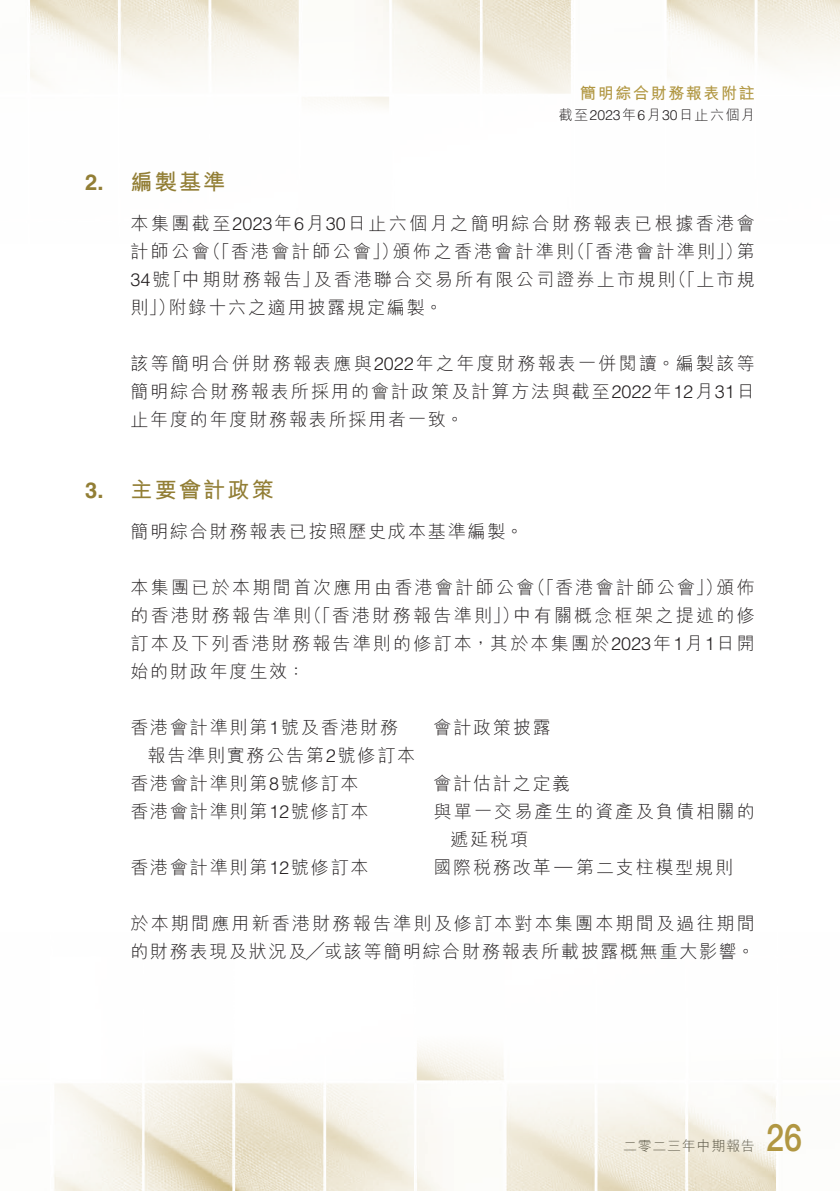
<style>
.page{position:relative;width:840px;height:1191px;background:#fff}
.page>*{position:absolute;margin:0;border:0;box-sizing:border-box;transform-origin:0 0}
.t1{font:500 38px "Helvetica Neue LT Std";color:#b19742;scale:.85 1}
.t2{font:700 22px "M Hei HK";letter-spacing:.1em;color:#927e35}
.t3{font:700 22px "Helvetica LT Std";color:#927e35}
.t4{font:300 18px/28px "M Hei HK";letter-spacing:.12em;color:#231f20}
.t5{font:300 18px/28px "M Hei HK";letter-spacing:.1em;color:#231f20}
.t6{font:300 18px "Helvetica LT Std";color:#231f20}
.t7{font:700 16px "M Hei HK";letter-spacing:.1em;color:#b19742}
.t8{font:300 14px "M Hei HK";letter-spacing:.1em;color:#231f20}
.t9{font:300 14px "M Hei HK";letter-spacing:.05em;color:#5c5847}
.s1{font-family:"Helvetica LT Std"}
.s2{font-family:"M Hei HK"}
</style>
<div class="page">
<img style="left:30px;top:0;width:809px;height:107px">
<img style="left:54px;top:1046px;width:722px;height:145px">
<p class="t3" style="left:85px;top:169px;width:20px">2.</p>
<p class="t3" style="left:85px;top:477px;width:20px">3.</p>
<p class="t7" style="left:580px;top:82px;width:176px">簡明綜合財務報表附註</p>
<p class="t2" style="left:130px;top:166px;width:96px">編製基準</p>
<p class="t8" style="left:558px;top:108px;width:197px">截至<span class="s1">2023</span>年<span class="s1">6</span>月<span class="s1">30</span>日止六個月</p>
<p class="t4" style="left:130px;top:209px;width:625px;text-align:right">本集團截至<span class="s1">2023</span>年<span class="s1">6</span>月<span class="s1">30</span>日止六個月之簡明綜合財務報表已根據香港會第</p>
<p class="t4" style="left:130px;top:237px;width:81px">計師公會</p>
<p class="t4" style="left:203px;top:237px;width:197px">（「香港會計師公會」）</p>
<p class="t4" style="left:567px;top:237px;width:177px">（「香港會計準則」）</p>
<p class="t4" style="left:392px;top:237px;width:183px">頒佈之香港會計準則</p>
<p class="t4" style="left:668px;top:265px;width:87px">（「上市規</p>
<p class="t4" style="left:313px;top:265px;width:363px">及香港聯合交易所有限公司證券上市規則</p>
<p class="t4" style="left:164px;top:265px;width:157px">「中期財務報告」</p>
<p class="t6" style="left:130px;top:268px;width:41px">34<span class="s2">號</span></p>
<p class="t4" style="left:130px;top:293px;width:46px">則」）</p>
<p class="t4" style="left:130px;top:349px;width:625px;text-align:justify">該等簡明合併財務報表應與<span class="s1">2022</span>年之年度財務報表一併閱讀。編製該等簡明綜合財務報表所採用的會計政策及計算方法與截至<span class="s1">2022</span>年<span class="s1">12</span>月<span class="s1">31</span>日止年度的年度財務報表所採用者一致。</p>
<p class="t5" style="left:169px;top:293px;width:275px">附錄十六之適用披露規定編製。</p>
<p class="t2" style="left:130px;top:474px;width:144px">主要會計政策</p>
<p class="t5" style="left:130px;top:517px;width:394px">簡明綜合財務報表已按照歷史成本基準編製。</p>
<p class="t4" style="left:513px;top:573px;width:243px;text-indent:-382px">本集團已於本期間首次應用由香港會計師公會<br>中有關概念框架之提述的修</p>
<p class="t4" style="left:527px;top:573px;width:196px">（「香港會計師公會」）</p>
<p class="t4" style="left:716px;top:573px;width:40px">頒佈</p>
<p class="t4" style="left:304px;top:601px;width:217px">（「香港財務報告準則」）</p>
<p class="t4" style="left:130px;top:601px;width:625px">的香港財務報告準則<br>訂本及下列香港財務報告準則的修訂本，其於本集團於<span class="s1">2023</span>年<span class="s1">1</span>月<span class="s1">1</span>日開始的財政年度生效：</p>
<p class="t5" style="left:147px;top:713px;width:269px;text-indent:-17px">香港會計準則第<span class="s1">1</span>號及香港財務報告準則實務公告第<span class="s1">2</span>號修訂本</p>
<p class="t4" style="left:433px;top:713px;width:118px">會計政策披露</p>
<p class="t5" style="left:433px;top:769px;width:138px">會計估計之定義</p>
<p class="t5" style="left:130px;top:769px;width:229px">香港會計準則第<span class="s1">8</span>號修訂本</p>
<p class="t5" style="left:130px;top:797px;width:239px">香港會計準則第<span class="s1">12</span>號修訂本</p>
<p class="t4" style="left:433px;top:797px;width:322px">與單一交易產生的資產及負債相關的</p>
<p class="t4" style="left:450px;top:825px;width:79px">遞延稅項</p>
<p class="t5" style="left:130px;top:853px;width:239px">香港會計準則第<span class="s1">12</span>號修訂本</p>
<p class="t4" style="left:130px;top:909px;width:625px">於本期間應用新香港財務報告準則及修訂本對本集團本期間及過往期間的財務表現及狀況及╱或該等簡明綜合財務報表所載披露概無重大影響。</p>
<p class="t5" style="left:576px;top:853px;width:158px">第二支柱模型規則</p>
<p class="t4" style="left:433px;top:853px;width:118px">國際稅務改革</p>
<p class="t6" style="left:554px;top:854px;width:19px">—</p>
<p class="t9" style="left:622px;top:1139px;width:133px">二零二三年中期報告</p>
<h1 class="t1" style="left:765px;top:1115px;width:44px">26</h1>
</div>
